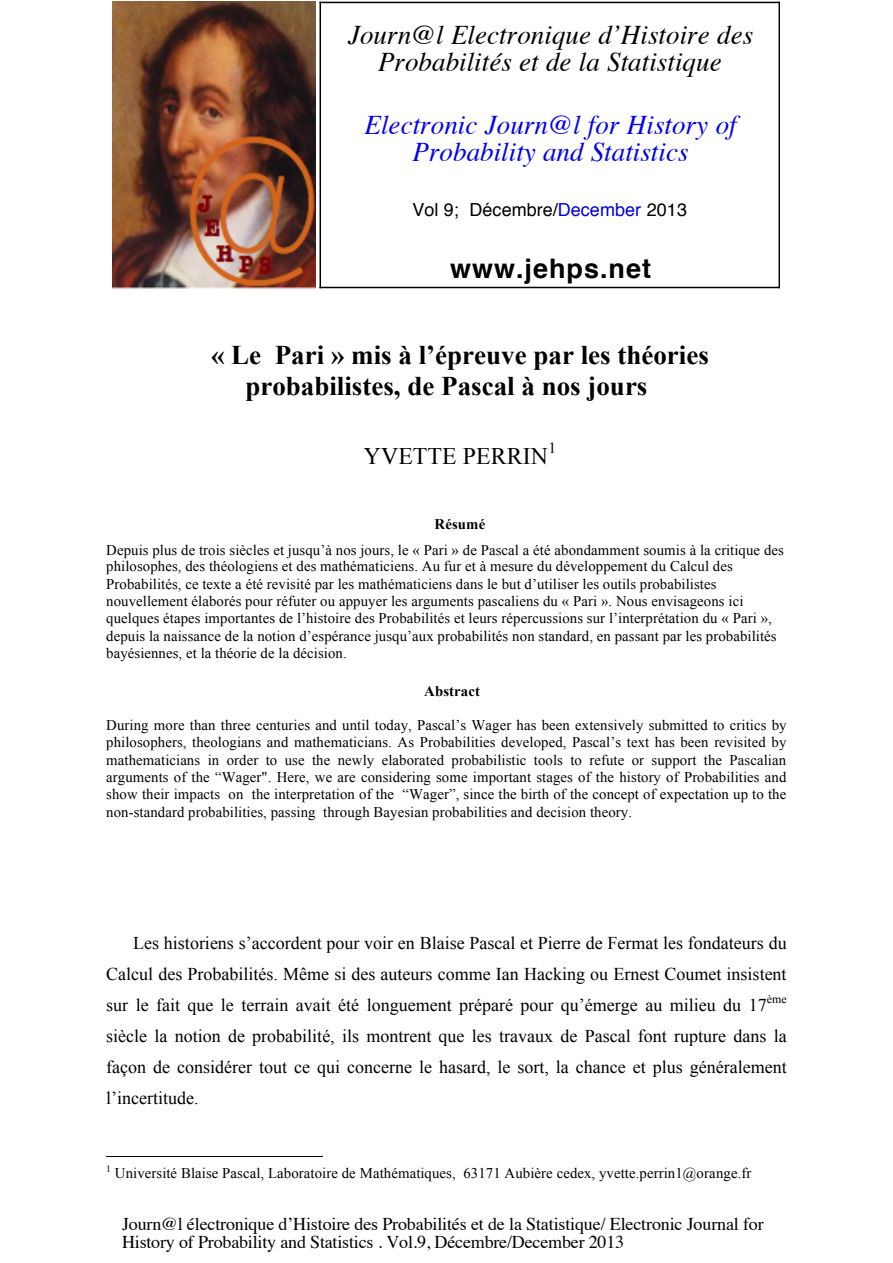
<style>
.page{position:relative;width:893px;height:1263px;background:#fff}
.page>*{position:absolute;margin:0;border:0;box-sizing:border-box;transform-origin:0 0}
.t1{font:700 27px/30.9px "Times New Roman";color:#000}
.t2{font:italic 27px/27px "Times";color:#000;text-align:center}
.t3{font:italic 27px/27px "Times";color:#00e;text-align:center}
.t4{font:700 27px "Helvetica";letter-spacing:.035em;color:#000}
.t5{font:23.7px "Times New Roman";letter-spacing:.005em;color:#000}
.t6{font:18px/31.2px "Times New Roman";color:#000;text-align:justify}
.t7{font:18px/18px "Times";letter-spacing:-.01em;color:#000}
.t8{font:18px "Helvetica";color:#000}
.t9{font:15.45px "Times New Roman";color:#000}
.t10{font:14.7px/17.2px "Times New Roman";letter-spacing:.005em;color:#000}
.t11{font:700 14.7px "Times New Roman";letter-spacing:.005em;color:#000}
.t12{font:11.85px "Times New Roman";color:#000}
.t13{font:9.75px "Times New Roman";color:#000}
.s1{color:#00d}
.s2{font-weight:700}
</style>
<div class="page">
<img style="left:112px;top:2px;width:203px;height:286px">
<hr style="left:320px;top:2px;width:459px;height:1px;background:#000">
<hr style="left:320px;top:287px;width:459px;height:1px;background:#000">
<hr style="left:320px;top:2px;width:1px;height:286px;background:#000">
<hr style="left:778px;top:2px;width:1px;height:286px;background:#000">
<hr style="left:106px;top:1156px;width:216px;height:1px;background:#000">
<p class="t2" style="left:348px;top:20px;width:407px">Journ@l Electronique d’Histoire des<br>Probabilités et de la Statistique</p>
<p class="t3" style="left:364px;top:110px;width:374px">Electronic Journ@l for History of<br>Probability and Statistics</p>
<p class="t8" style="left:412px;top:196px;width:276px">Vol 9; Décembre/<span class="s1">December</span> 2013</p>
<p class="t4" style="left:450px;top:246px;width:203px">www.jehps.net</p>
<p class="t1" style="left:245px;top:339px;width:465px;text-indent:-34px">« Le Pari » mis à l’épreuve par les théories probabilistes, de Pascal à nos jours</p>
<p class="t9" style="left:548px;top:438px;width:9px">1</p>
<p class="t5" style="left:364px;top:441px;width:186px">YVETTE PERRIN</p>
<p class="t10" style="left:106px;top:510px;width:679px;line-height:26px;text-indent:328px"><span class="s2">Résumé<br></span>Depuis plus de trois siècles et jusqu’à nos jours, le « Pari » de Pascal a été abondamment soumis à la critique des</p>
<p class="t10" style="left:106px;top:558px;width:672px">philosophes, des théologiens et des mathématiciens. Au fur et à mesure du développement du Calcul des Probabilités, ce texte a été revisité par les mathématiciens dans le but d’utiliser les outils probabilistes nouvellement élaborés pour réfuter ou appuyer les arguments pascaliens du « Pari ». Nous envisageons ici quelques étapes importantes de l’histoire des Probabilités et leurs répercussions sur l’interprétation du « Pari », depuis la naissance de la notion d’espérance jusqu’aux probabilités non standard, en passant par les probabilités bayésiennes, et la théorie de la décision.</p>
<p class="t11" style="left:424px;top:680px;width:57px">Abstract</p>
<p class="t10" style="left:106px;top:716px;width:682px;text-align:justify">During more than three centuries and until today, Pascal’s Wager has been extensively submitted to critics by philosophers, theologians and mathematicians. As Probabilities developed, Pascal’s text has been revisited by mathematicians in order to use the newly elaborated probabilistic tools to refute or support the Pascalian arguments of the “Wager". Here, we are considering some important stages of the history of Probabilities and show their impacts on the interpretation of the “Wager”, since the birth of the concept of expectation up to the non-standard probabilities, passing through Bayesian probabilities and decision theory.</p>
<p class="t6" style="left:106px;top:927px;width:682px;text-indent:27px">Les historiens s’accordent pour voir en Blaise Pascal et Pierre de Fermat les fondateurs du Calcul des Probabilités. Même si des auteurs comme Ian Hacking ou Ernest Coumet insistent sur le fait que le terrain avait été longuement préparé pour qu’émerge au milieu du 17</p>
<p class="t12" style="left:767px;top:991px;width:21px">ème</p>
<p class="t6" style="left:106px;top:1020px;width:682px">siècle la notion de probabilité, ils montrent que les travaux de Pascal font rupture dans la façon de considérer tout ce qui concerne le hasard, le sort, la chance et plus généralement l’incertitude.</p>
<p class="t13" style="left:106px;top:1162px;width:6px">1</p>
<p class="t10" style="left:115px;top:1165px;width:638px">Université Blaise Pascal, Laboratoire de Mathématiques, 63171 Aubière cedex, yvette.perrin1@orange.fr</p>
<p class="t7" style="left:122px;top:1214px;width:643px">Journ@l électronique d’Histoire des Probabilités et de la Statistique/ Electronic Journal for<br>History of Probability and Statistics . Vol.9, Décembre/December 2013</p>
</div>
